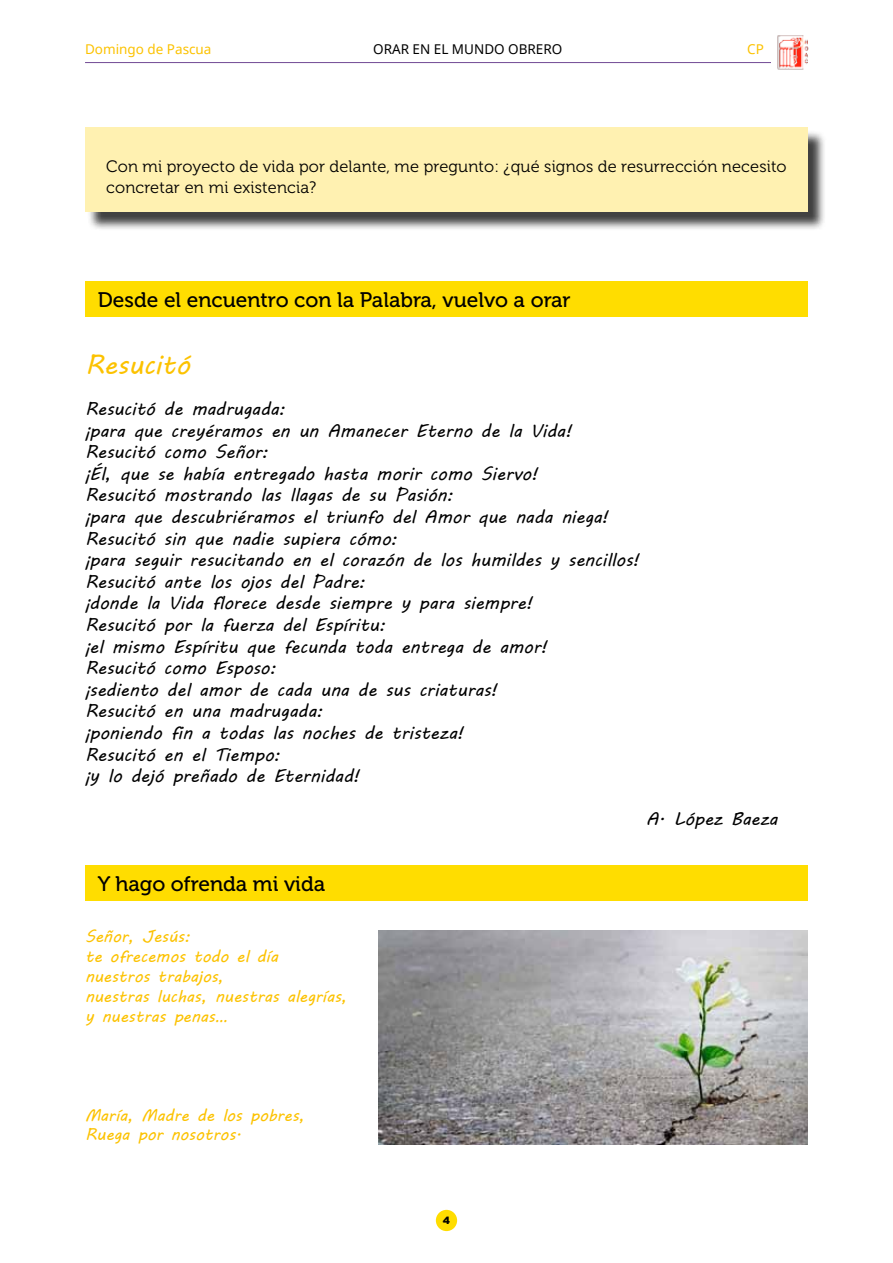
<style>
.page{position:relative;width:893px;height:1263px;background:#fff}
.page>*{position:absolute;margin:0;border:0;box-sizing:border-box;transform-origin:0 0}
.t1{font:27px "MV Boli";color:#fcc200}
.t2{font:21px "Museo 500";color:#000}
.t3{font:18px/21.6px "MV Boli";color:#000}
.t4{font:16.5px/19.8px "MV Boli";color:#fcc200}
.t5{font:16.5px/21px "Museo 300";letter-spacing:.01em;color:#000}
.t6{font:13.5px "Noto Sans";color:#000}
.t7{font:13.5px "Noto Sans";color:#fcc200}
.t8{font:900 10.5px "Gotham HTF";color:#000}
</style>
<div class="page">
<div style="left:436px;top:1210px;width:21px;height:21px;background:#fd0;border-radius:50%"></div>
<hr style="left:85px;top:62px;width:723px;height:1px;background:#724a95">
<div style="left:771px;top:33px;width:42px;height:39px;background:#fff"></div>
<img style="left:777px;top:35px;width:31px;height:35px">
<div style="left:85px;top:281px;width:723px;height:36px;background:#fd0"></div>
<div style="left:85px;top:865px;width:723px;height:36px;background:#fd0"></div>
<div style="left:87px;top:130px;width:740px;height:101px;background:#000;opacity:.75"></div>
<div style="left:85px;top:128px;width:723px;height:84px;background:#fff1b1"></div>
<img style="left:378px;top:930px;width:430px;height:214px">
<p class="t7" style="left:85px;top:40px;width:128px">Domingo de Pascua</p>
<p class="t6" style="left:373px;top:40px;width:191px">ORAR EN EL MUNDO OBRERO</p>
<p class="t7" style="left:747px;top:40px;width:18px">CP</p>
<p class="t5" style="left:106px;top:156px;width:682px">Con mi proyecto de vida por delante, me pregunto: ¿qué signos de resurrección necesito concretar en mi existencia?</p>
<p class="t2" style="left:98px;top:288px;width:474px">Desde el encuentro con la Palabra, vuelvo a orar</p>
<h1 class="t1" style="left:85px;top:346px;width:107px">Resucitó</h1>
<p class="t3" style="left:85px;top:398px;width:556px">Resucitó de madrugada:<br>¡para que creyéramos en un Amanecer Eterno de la Vida!<br>Resucitó como Señor:<br>¡Él, que se había entregado hasta morir como Siervo!<br>Resucitó mostrando las llagas de su Pasión:<br>¡para que descubriéramos el triunfo del Amor que nada niega!<br>Resucitó sin que nadie supiera cómo:<br>¡para seguir resucitando en el corazón de los humildes y sencillos!<br>Resucitó ante los ojos del Padre:<br>¡donde la Vida florece desde siempre y para siempre!<br>Resucitó por la fuerza del Espíritu:<br>¡el mismo Espíritu que fecunda toda entrega de amor!<br>Resucitó como Esposo:<br>¡sediento del amor de cada una de sus criaturas!<br>Resucitó en una madrugada:<br>¡poniendo fin a todas las noches de tristeza!<br>Resucitó en el Tiempo:<br>¡y lo dejó preñado de Eternidad!</p>
<p class="t2" style="left:98px;top:872px;width:229px">Y hago ofrenda mi vida</p>
<p class="t4" style="left:85px;top:926px;width:264px">Señor, Jesús:<br>te ofrecemos todo el día<br>nuestros trabajos,<br>nuestras luchas, nuestras alegrías, y nuestras penas…</p>
<p class="t4" style="left:85px;top:1105px;width:221px">María, Madre de los pobres,<br>Ruega por nosotros.</p>
<p class="t8" style="left:443px;top:1214px;width:9px">4</p>
<p class="t3" style="left:646px;top:808px;width:133px">A. López Baeza</p>
</div>
